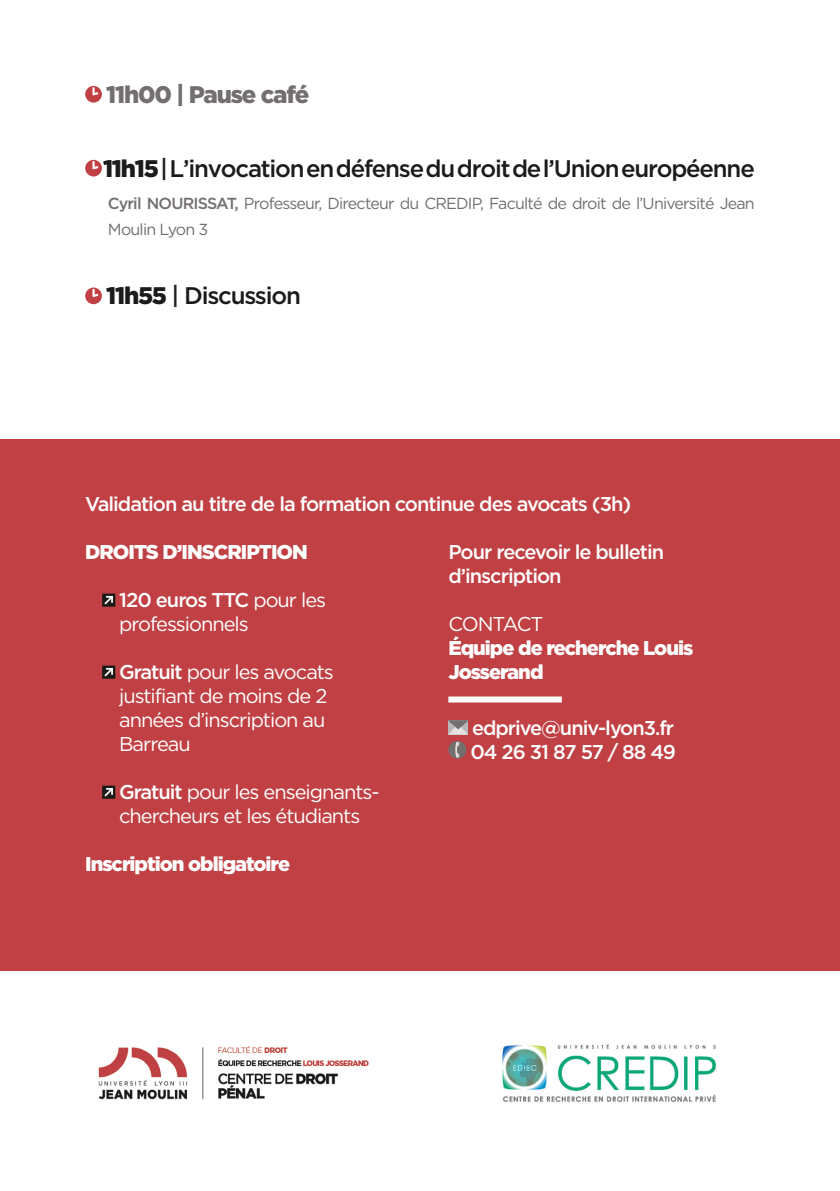
<style>
.page{position:relative;width:840px;height:1191px;background:#fff}
.page>*{position:absolute;margin:0;border:0;box-sizing:border-box;transform-origin:0 0}
.Sous-titre_Inter{font:500 24px "Gotham";letter-spacing:-.05em;color:#1a1b1b}
.Sous-titre_Inter-2{font:900 24px "Gotham";letter-spacing:-.05em;color:#736f6e}
.Liste{font:20px/24px "Gotham";letter-spacing:-.05em;color:#fff}
.Info{font:500 20px/24px "Gotham";letter-spacing:-.05em;color:#fff}
.Info-2{font:900 20px/24px "Gotham";letter-spacing:-.05em;color:#fff}
.TEXTE{font:16px/26.4px "Gotham";letter-spacing:-.05em;color:#736f6e}
.s1{font-weight:900}
.s2{font-weight:500}
.s3{font-weight:400}
</style>
<div class="page">
<svg style="left:85px;top:86px;width:17px;height:17px"></svg>
<svg style="left:85px;top:160px;width:17px;height:16px"></svg>
<svg style="left:85px;top:287px;width:17px;height:17px"></svg>
<div style="left:0;top:439px;width:839px;height:532px;background:#c04043"></div>
<svg style="left:102px;top:593px;width:13px;height:13px"></svg>
<svg style="left:103px;top:594px;width:11px;height:12px"></svg>
<svg style="left:102px;top:665px;width:13px;height:13px"></svg>
<svg style="left:103px;top:666px;width:11px;height:12px"></svg>
<svg style="left:102px;top:785px;width:13px;height:13px"></svg>
<svg style="left:103px;top:786px;width:11px;height:12px"></svg>
<div style="left:448px;top:696px;width:113px;height:6px;background:#fff"></div>
<svg style="left:448px;top:720px;width:19px;height:14px"></svg>
<div style="left:448px;top:741px;width:18px;height:17px;background:#736f6e;border-radius:50%"></div>
<svg style="left:455px;top:742px;width:4px;height:16px"></svg>
<img style="left:98px;top:1046px;width:271px;height:54px">
<img style="left:502px;top:1043px;width:215px;height:59px">
<p class="Sous-titre_Inter-2" style="left:106px;top:80px;width:205px">11h00 | Pause café</p>
<p class="Sous-titre_Inter" style="left:103px;top:154px;width:653px"><span class="s1">11h15</span> | L’invocation en défense du droit de l’Union européenne</p>
<p class="TEXTE" style="left:108px;top:189px;width:648px"><span class="s2">Cyril NOURISSAT,</span> Professeur, Directeur du CREDIP, Faculté de droit de l’Université Jean<br>Moulin Lyon 3</p>
<p class="Sous-titre_Inter" style="left:106px;top:282px;width:196px"><span class="s1">11h55</span> | Discussion</p>
<p class="Info" style="left:85px;top:491px;width:547px">Validation au titre de la formation continue des avocats (3h)</p>
<p class="Info-2" style="left:85px;top:539px;width:224px">DROITS D’INSCRIPTION</p>
<p class="Liste" style="left:119px;top:587px;width:208px"><span class="s2">120 euros TTC</span> pour les professionnels</p>
<p class="Liste" style="left:119px;top:659px;width:216px"><span class="s2">Gratuit</span> pour les avocats justifiant de moins de 2 années d’inscription au<br>Barreau</p>
<p class="Liste" style="left:119px;top:779px;width:262px"><span class="s2">Gratuit</span> pour les enseignants&shy;chercheurs et les étudiants</p>
<p class="Info-2" style="left:85px;top:851px;width:206px">Inscription obligatoire</p>
<p class="Info" style="left:448px;top:539px;width:217px">Pour recevoir le bulletin d’inscription</p>
<p class="Info-2" style="left:448px;top:611px;width:246px"><span class="s3">CONTACT<br></span>Équipe de recherche Louis<br>Josserand</p>
<p class="Info" style="left:470px;top:715px;width:207px">edprive@univ-lyon3.fr<br>04 26 31 87 57 / 88 49</p>
</div>
